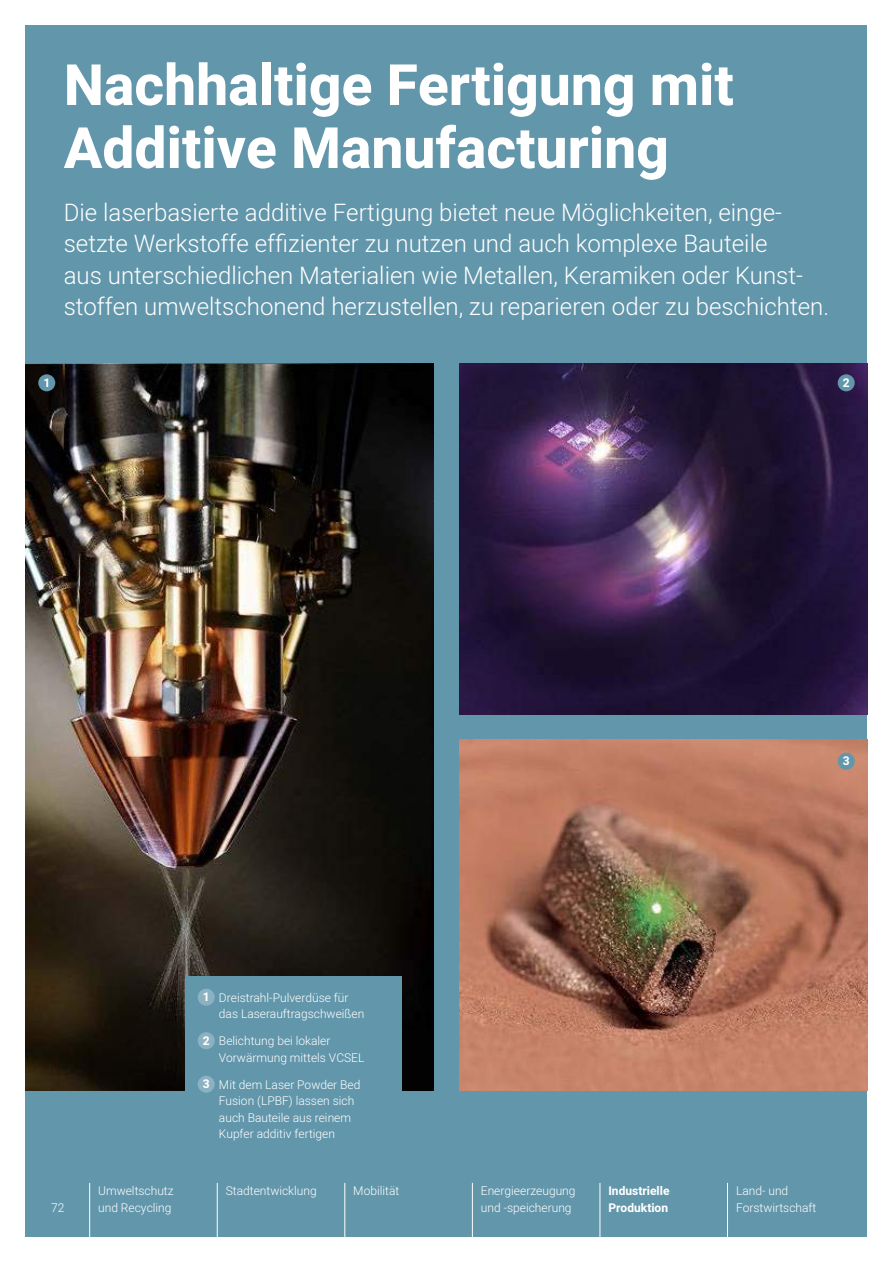
<style>
.page{position:relative;width:893px;height:1263px;background:#fff}
.page>*{position:absolute;margin:0;border:0;box-sizing:border-box;transform-origin:0 0}
.t1{font:800 57px/63px "Heebo";color:#fff}
.t2{font:300 24px/31.5px "Heebo";color:#fff}
.t3{font:300 12px/16.5px "Heebo";color:#fff}
.t4{font:700 12px/16.5px "Heebo";color:#fff}
.s1{font-weight:700}
</style>
<div class="page">
<div style="left:26px;top:26px;width:841px;height:1211px;background:#6296ab"></div>
<hr style="left:217px;top:1183px;width:1px;height:54px;background:#fff">
<hr style="left:344px;top:1183px;width:1px;height:54px;background:#fff">
<hr style="left:472px;top:1183px;width:1px;height:54px;background:#fff">
<hr style="left:600px;top:1183px;width:1px;height:54px;background:#fff">
<hr style="left:727px;top:1183px;width:1px;height:54px;background:#fff">
<hr style="left:89px;top:1183px;width:1px;height:54px;background:#fff">
<img style="left:459px;top:364px;width:408px;height:350px">
<img style="left:459px;top:740px;width:408px;height:351px">
<img style="left:26px;top:364px;width:408px;height:726px">
<div style="left:38px;top:374px;width:17px;height:17px;background:#6296ab;border-radius:50%"></div>
<div style="left:838px;top:753px;width:17px;height:17px;background:#6296ab;border-radius:50%"></div>
<div style="left:838px;top:374px;width:17px;height:17px;background:#6296ab;border-radius:50%"></div>
<div style="left:185px;top:976px;width:217px;height:179px;background:#6296ab"></div>
<div style="left:198px;top:989px;width:17px;height:17px;background:#8bb2c3;border-radius:50%"></div>
<div style="left:198px;top:1032px;width:17px;height:17px;background:#8bb2c3;border-radius:50%"></div>
<div style="left:198px;top:1076px;width:17px;height:17px;background:#8bb2c3;border-radius:50%"></div>
<h1 class="t1" style="left:64px;top:55px;width:671px">Nachhaltige Fertigung mit<br>Additive Manufacturing</h1>
<p class="t2" style="left:64px;top:196px;width:767px">Die laserbasierte additive Fertigung bietet neue Möglichkeiten, einge&shy;setzte Werkstoffe effizienter zu nutzen und auch komplexe Bauteile<br>aus unterschiedlichen Materialien wie Metallen, Keramiken oder Kunst&shy;stoffen umweltschonend herzustellen, zu reparieren oder zu beschichten.</p>
<p class="t4" style="left:43px;top:374px;width:8px">1</p>
<p class="t4" style="left:843px;top:374px;width:8px">2</p>
<p class="t4" style="left:843px;top:753px;width:8px">3</p>
<p class="t3" style="left:51px;top:1199px;width:15px">72</p>
<p class="t3" style="left:219px;top:989px;width:147px;text-indent:-16px"><span class="s1">1</span> Dreistrahl-Pulverdüse für das Laserauftragschweißen</p>
<p class="t3" style="left:219px;top:1033px;width:147px;text-indent:-16px"><span class="s1">2</span> Belichtung bei lokaler<br>Vorwärmung mittels VCSEL</p>
<p class="t3" style="left:219px;top:1076px;width:143px;text-indent:-16px"><span class="s1">3</span> Mit dem Laser Powder Bed<br>Fusion (LPBF) lassen sich auch Bauteile aus reinem<br>Kupfer additiv fertigen</p>
<p class="t3" style="left:98px;top:1183px;width:77px">Umweltschutz und Recycling</p>
<p class="t3" style="left:226px;top:1183px;width:92px">Stadtentwicklung</p>
<p class="t3" style="left:353px;top:1183px;width:48px">Mobilität</p>
<p class="t3" style="left:481px;top:1183px;width:96px">Energieerzeugung und -speicherung</p>
<p class="t4" style="left:608px;top:1183px;width:63px">Industrielle<br>Produktion</p>
<p class="t3" style="left:736px;top:1183px;width:82px">Land- und<br>Forstwirtschaft</p>
</div>
